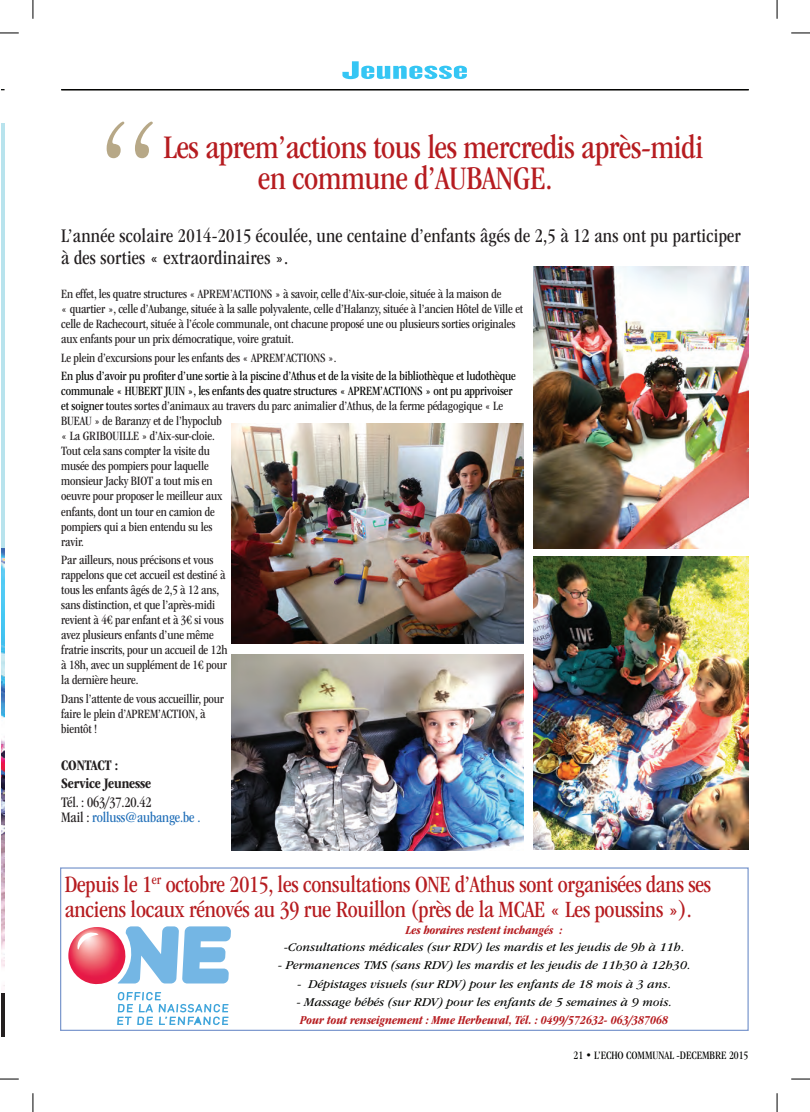
<style>
.page{position:relative;width:810px;height:1112px;background:#fff}
.page>*{position:absolute;margin:0;border:0;box-sizing:border-box;transform-origin:0 0}
.t1{font:condensed 34.12px/31.2px "ITC Garamond Std";letter-spacing:-.01em;color:#b61c20}
.t2{font:26.25px "Knockout HTF68 Full Featherwt";color:#35c6f4;scale:2 1}
.t3{font:condensed 24.12px/25px "ITC Garamond Std";letter-spacing:-.01em;color:#b61c20}
.t4{font:condensed 20px/22.5px "ITC Garamond Std";letter-spacing:.01em;color:#231f20}
.t5{font:condensed 15px/15px "ITC Garamond Std";letter-spacing:-.01em;color:#231f20}
.t6{font:700 condensed 15px/18.5px "ITC Garamond Std";letter-spacing:-.01em;color:#231f20}
.t7{font:condensed 13.12px/15px "ITC Garamond Std";letter-spacing:-.01em;color:#231f20}
.t8{font:italic 12.5px "ITC Garamond Std";color:#040503}
.t9{font:italic 700 condensed 12.5px "ITC Garamond Std";color:#b61c20}
.t10{font:condensed 11.75px "ITC Garamond Std";color:#040503}
.s1{color:#040503}
.s2{color:#216fb8}
</style>
<div class="page">
<hr style="left:61px;top:89px;width:688px;height:1px;background:#040503">
<hr style="left:1px;top:123px;width:4px;height:913px;background:#b8e3ed">
<svg style="left:107px;top:122px;width:46px;height:36px"></svg>
<img style="left:231px;top:654px;width:292px;height:196px">
<img style="left:534px;top:266px;width:215px;height:282px">
<img style="left:534px;top:556px;width:215px;height:293px">
<img style="left:231px;top:423px;width:292px;height:220px">
<div style="left:60px;top:867px;width:689px;height:163px;border:1px solid #7d99ce"></div>
<svg style="left:127px;top:926px;width:104px;height:57px"></svg>
<svg style="left:117px;top:992px;width:112px;height:32px"></svg>
<img style="left:68px;top:927px;width:59px;height:58px">
<svg style="left:76px;top:930px;width:23px;height:19px"></svg>
<img style="left:1px;top:548px;width:4px;height:444px">
<hr style="left:1px;top:992px;width:4px;height:44px;background:#231f20">
<svg style="left:0;top:32px;width:19px;height:2px"></svg>
<svg style="left:791px;top:32px;width:19px;height:2px"></svg>
<svg style="left:0;top:1078px;width:19px;height:1px"></svg>
<svg style="left:791px;top:1078px;width:19px;height:1px"></svg>
<svg style="left:32px;top:0;width:2px;height:19px"></svg>
<svg style="left:32px;top:1093px;width:2px;height:18px"></svg>
<svg style="left:776px;top:0;width:2px;height:19px"></svg>
<svg style="left:776px;top:1093px;width:2px;height:18px"></svg>
<h2 class="t2" style="left:342px;top:57px;width:65px">Jeunesse</h2>
<h1 class="t1" style="left:258px;top:132px;width:447px;text-indent:-95px">Les aprem’actions tous les mercredis après-midi en commune d’AUBANGE.</h1>
<h3 class="t4" style="left:61px;top:224px;width:681px">L’année scolaire 2014-2015 écoulée, une centaine d’enfants âgés de 2,5 à 12 ans ont pu participer à des sorties « extraordinaires ».</h3>
<p class="t7" style="left:61px;top:286px;width:463px">En effet, les quatre structures « APREM’ACTIONS » à savoir, celle d’Aix-sur-cloie, située à la maison de<br>« quartier », celle d’Aubange, située à la salle polyvalente, celle d’Halanzy, située à l’ancien Hôtel de Ville et celle de Rachecourt, située à l’école communale, ont chacune proposé une ou plusieurs sorties originales aux enfants pour un prix démocratique, voire gratuit.</p>
<p class="t7" style="left:61px;top:350px;width:277px">Le plein d’excursions pour les enfants des « APREM’ACTIONS ».</p>
<p class="t7" style="left:61px;top:369px;width:456px"><span class="s1">En plus d’avoir pu profiter d’une sortie à la piscine d’Athus et de la visite de la bibliothèque et ludothèque communale « HUBERT JUIN », les enfants des quatre structures « APREM’ACTIONS » ont pu apprivoiser et soigner t</span>outes sortes d’animaux au travers du parc animalier d’Athus, de la ferme pédagogique « Le BUEAU » de Baranzy et de l’hypoclub<br>« La GRIBOUILLE » d’Aix-sur-cloie.<br>Tout cela sans compter la visite du<br>musée des pompiers pour laquelle<br>monsieur Jacky BIOT a tout mis en<br>oeuvre pour proposer le meilleur aux<br>enfants, dont un tour en camion de<br>pompiers qui a bien entendu su les<br>ravir.</p>
<p class="t7" style="left:61px;top:552px;width:168px">Par ailleurs, nous précisons et vous rappelons que cet accueil est destiné à tous les enfants âgés de 2,5 à 12 ans, sans distinction, et que l’après-midi revient à 4€ par enfant et à 3€ si vous avez plusieurs enfants d’une même fratrie inscrits, pour un accueil de 12h à 18h, avec un supplément de 1€ pour la dernière heure.</p>
<p class="t7" style="left:61px;top:691px;width:164px">Dans l’attente de vous accueillir, pour faire le plein d’APREM’ACTION, à bientôt !</p>
<p class="t6" style="left:61px;top:755px;width:91px">CONTACT :<br>Service Jeunesse</p>
<p class="t5" style="left:61px;top:794px;width:141px">Tél. : 063/37.20.42<br>Mail : <span class="s2">rolluss@aubange.be .</span></p>
<h3 class="t3" style="left:65px;top:871px;width:648px">Depuis le 1<sup>er</sup> octobre 2015, les consultations ONE d’Athus sont organisées dans ses anciens locaux rénovés au 39 rue Rouillon (près de la MCAE « Les poussins »).</h3>
<p class="t9" style="left:406px;top:922px;width:158px">Les horaires restent inchangés :</p>
<p class="t8" style="left:284px;top:939px;width:402px">-Consultations médicales (sur RDV) les mardis et les jeudis de 9h à 11h.</p>
<p class="t8" style="left:278px;top:958px;width:414px">- Permanences TMS (sans RDV) les mardis et les jeudis de 11h30 à 12h30.</p>
<p class="t8" style="left:297px;top:976px;width:375px">- Dépistages visuels (sur RDV) pour les enfants de 18 mois à 3 ans.</p>
<p class="t8" style="left:296px;top:995px;width:377px">- Massage bébés (sur RDV) pour les enfants de 5 semaines à 9 mois.</p>
<p class="t9" style="left:300px;top:1012px;width:369px">Pour tout renseignement : Mme Herbeuval, Tél. : 0499/572632- 063/387068</p>
<p class="t10" style="left:574px;top:1048px;width:176px">21 • L’ECHO COMMUNAL -DECEMBRE 2015</p>
</div>
